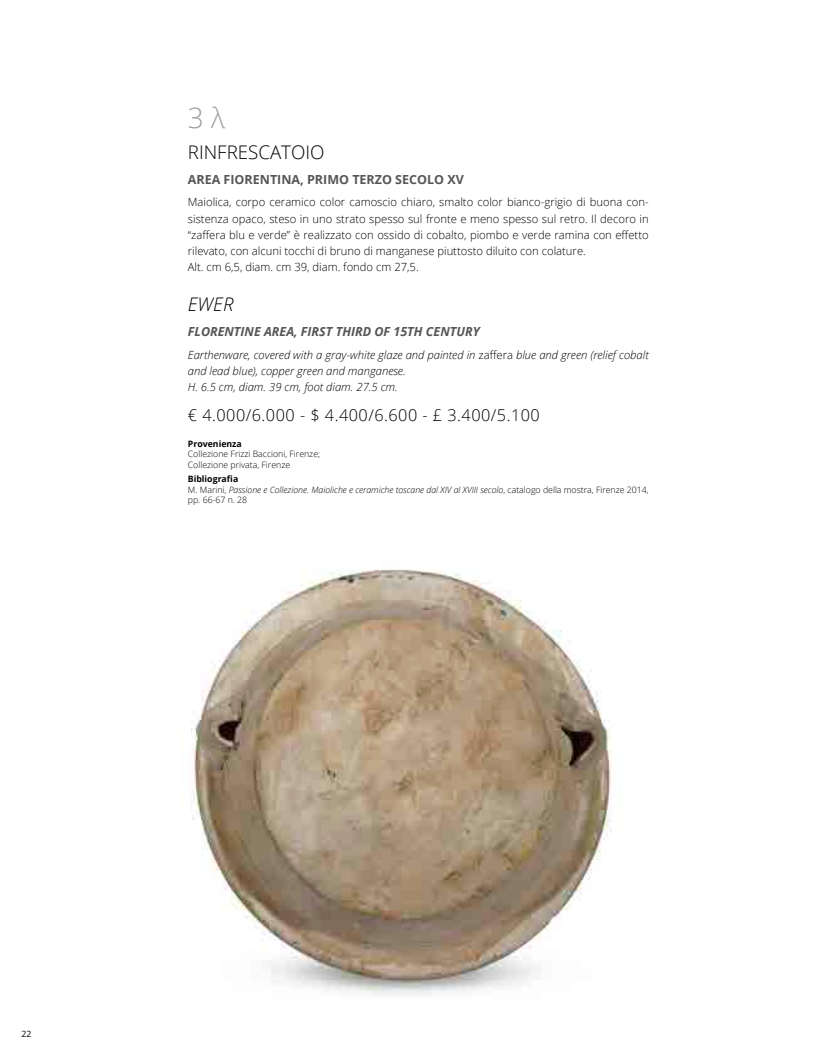
<style>
.page{position:relative;width:826px;height:1063px;background:#fff}
.page>*{position:absolute;margin:0;border:0;box-sizing:border-box;transform-origin:0 0}
.t1{font:300 28px "Open Sans";color:#9c9c9c}
.t2{font:300 18.75px "Open Sans";color:#000}
.t3{font:italic 300 18.75px "Open Sans";color:#000}
.t4{font:300 16.25px "Open Sans";letter-spacing:.03em;color:#000}
.t5{font:italic 700 12.5px "Open Sans";color:#565655}
.t6{font:700 12.5px "Open Sans";color:#565655}
.t7{font:300 11.25px/16.2px "Open Sans";color:#000}
.t8{font:italic 300 11.25px/16.2px "Open Sans";color:#000}
.t9{font:italic 300 8.75px/10.5px "Open Sans";color:#000}
.t10{font:300 8.75px/10.5px "Open Sans";color:#000}
.t11{font:700 8.75px "Open Sans";color:#000}
.t12{font:8.75px "Open Sans";color:#000}
.s1{font-style:normal}
.s2{font-weight:700;font-style:normal}
</style>
<div class="page">
<img style="left:191px;top:569px;width:421px;height:426px">
<h1 class="t1" style="left:188px;top:98px;width:39px">3 λ</h1>
<h2 class="t2" style="left:188px;top:139px;width:138px">RINFRESCATOIO</h2>
<p class="t6" style="left:188px;top:171px;width:277px">AREA FIORENTINA, PRIMO TERZO SECOLO XV</p>
<p class="t7" style="left:188px;top:194px;width:462px">Maiolica, corpo ceramico color camoscio chiaro, smalto color bianco-grigio di buona con&shy;sistenza opaco, steso in uno strato spesso sul fronte e meno spesso sul retro. Il decoro in “zaffera blu e verde” è realizzato con ossido di cobalto, piombo e verde ramina con effetto rilevato, con alcuni tocchi di bruno di manganese piuttosto diluito con colature.<br>Alt. cm 6,5, diam. cm 39, diam. fondo cm 27,5.</p>
<h2 class="t3" style="left:188px;top:292px;width:47px">EWER</h2>
<p class="t5" style="left:188px;top:323px;width:293px">FLORENTINE AREA, FIRST THIRD OF 15TH CENTURY</p>
<p class="t8" style="left:188px;top:346px;width:462px">Earthenware, covered with a gray-white glaze and painted in <span class="s1">zaffera</span> blue and green (relief cobalt and lead blue), copper green and manganese.<br>H. 6.5 cm, diam. 39 cm, foot diam. 27.5 cm.</p>
<h3 class="t4" style="left:188px;top:404px;width:353px">€ 4.000/6.000 - $ 4.400/6.600 - £ 3.400/5.100</h3>
<p class="t11" style="left:188px;top:438px;width:55px">Provenienza</p>
<p class="t10" style="left:188px;top:449px;width:134px">Collezione Frizzi Baccioni, Firenze;<br>Collezione privata, Firenze</p>
<p class="t9" style="left:188px;top:473px;width:462px"><span class="s2">Bibliografia<br></span><span class="s1">M. Marini,</span> Passione e Collezione. Maioliche e ceramiche toscane dal XIV al XVIII secolo<span class="s1">, catalogo della mostra, Firenze 2014, pp. 66-67 n. 28</span></p>
<p class="t12" style="left:22px;top:1028px;width:12px">22</p>
</div>
